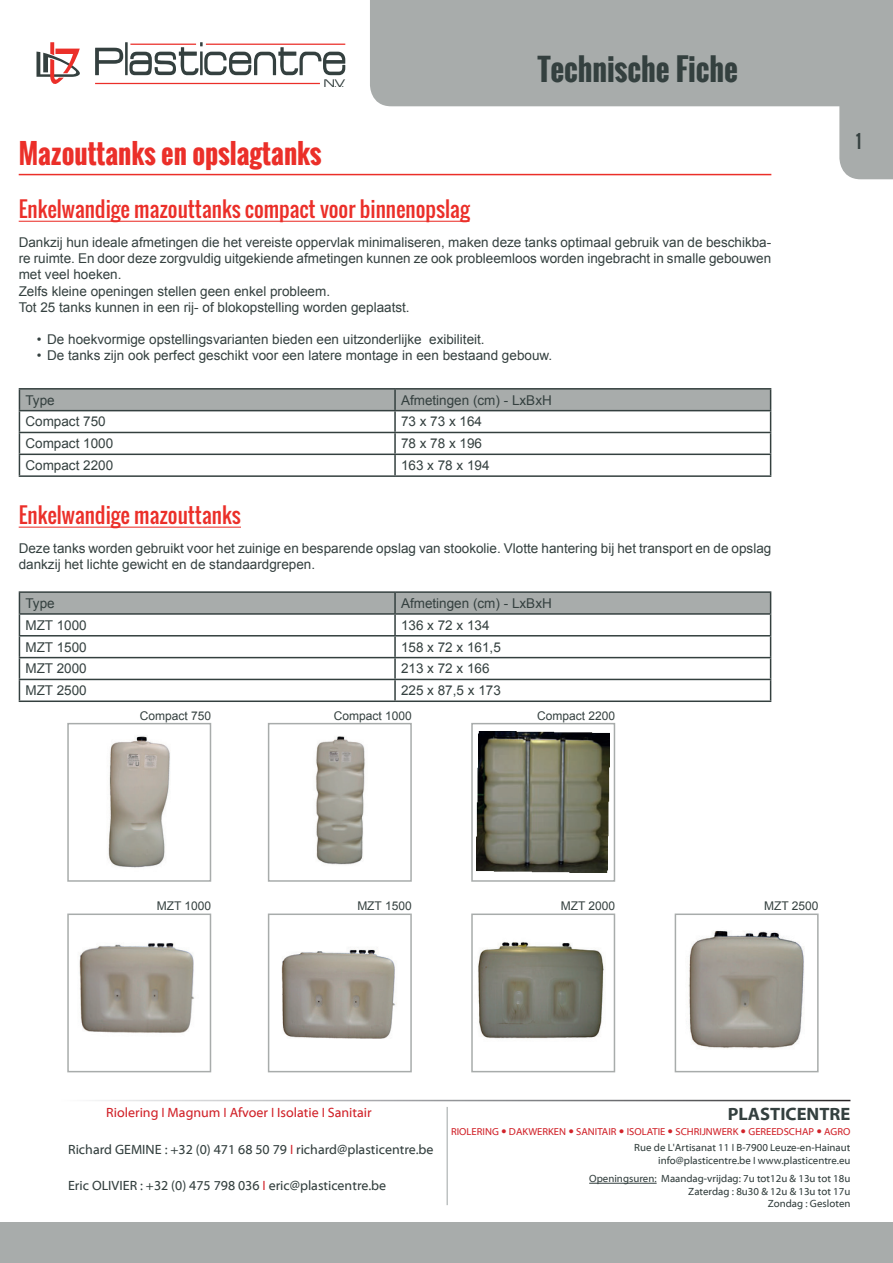
<style>
.page{position:relative;width:893px;height:1263px;background:#fff}
.page>*{position:absolute;margin:0;border:0;box-sizing:border-box;transform-origin:0 0}
.t1{font:700 30px "Oswald";color:#34403f}
.t2{font:700 27px "Oswald";color:#eb2f29}
.t3{font:21px "Oswald";color:#eb2f29}
.t4{font:700 18px "Myriad Web Pro";color:#34403f}
.t5{font:18px "Oswald";color:#34403f}
.t6{font:13.5px/16.2px "Arial";color:#34403f}
.t7{font:13.5px "Myriad Web Pro";color:#34403f}
.t8{font:13.5px "Myriad Web Pro";color:#d1232a}
.t9{font:12px "Arial";color:#34403f}
.t10{font:12px "Acens";color:#34403f;scale:1.18 1}
.t11{font:10.5px/12.6px "Myriad Web Pro";color:#34403f;text-align:right}
.t12{font:10.2px "Myriad Web Pro";color:#d1232a}
.s1{font-family:"Myriad Pro"}
.s2{font-family:"Myriad Pro";color:#d1232a}
</style>
<div class="page">
<svg style="left:36px;top:42px;width:44px;height:42px"></svg>
<hr style="left:95px;top:83px;width:225px;height:1px;background:#eb2f29">
<svg style="left:95px;top:48px;width:28px;height:27px"></svg>
<hr style="left:125px;top:42px;width:3px;height:33px;background:#34403f">
<svg style="left:129px;top:42px;width:216px;height:33px"></svg>
<hr style="left:206px;top:44px;width:139px;height:1px;background:#eb2f29">
<div style="left:0;top:1222px;width:893px;height:41px;background:#a8acab"></div>
<svg style="left:370px;top:0;width:523px;height:179px;fill:#a8acab"></svg>
<hr style="left:589px;top:1183px;width:68px;height:1px;background:#34403f">
<hr style="left:446px;top:1107px;width:2px;height:98px;background:#bec2c2">
<hr style="left:19px;top:174px;width:752px;height:1px;background:#eb2f29">
<hr style="left:19px;top:221px;width:450px;height:1px;background:#eb2f29">
<hr style="left:19px;top:527px;width:222px;height:1px;background:#eb2f29">
<hr style="left:19px;top:388px;width:376px;height:2px;background:#34403f">
<hr style="left:395px;top:388px;width:376px;height:2px;background:#34403f">
<svg style="left:19px;top:389px;width:752px;height:86px"></svg>
<hr style="left:19px;top:475px;width:376px;height:2px;background:#34403f">
<hr style="left:395px;top:475px;width:376px;height:2px;background:#34403f">
<hr style="left:19px;top:591px;width:376px;height:2px;background:#34403f">
<hr style="left:395px;top:591px;width:376px;height:2px;background:#34403f">
<svg style="left:19px;top:592px;width:752px;height:108px"></svg>
<hr style="left:19px;top:700px;width:376px;height:2px;background:#34403f">
<hr style="left:395px;top:700px;width:376px;height:2px;background:#34403f">
<img style="left:108px;top:736px;width:62px;height:132px">
<div style="left:67px;top:723px;width:144px;height:159px;border:2px solid #a8acab"></div>
<img style="left:316px;top:736px;width:49px;height:129px">
<div style="left:268px;top:723px;width:144px;height:159px;border:2px solid #a8acab"></div>
<img style="left:477px;top:732px;width:132px;height:141px">
<div style="left:471px;top:723px;width:144px;height:159px;border:2px solid #a8acab"></div>
<img style="left:79px;top:943px;width:115px;height:90px">
<div style="left:67px;top:913px;width:144px;height:159px;border:2px solid #a8acab"></div>
<img style="left:281px;top:949px;width:116px;height:90px">
<div style="left:268px;top:913px;width:144px;height:159px;border:2px solid #a8acab"></div>
<img style="left:478px;top:942px;width:126px;height:97px">
<div style="left:471px;top:913px;width:144px;height:159px;border:2px solid #a8acab"></div>
<img style="left:688px;top:930px;width:116px;height:119px">
<div style="left:675px;top:913px;width:144px;height:159px;border:2px solid #a8acab"></div>
<p class="t10" style="left:324px;top:77px;width:20px">N.V.</p>
<h1 class="t1" style="left:538px;top:47px;width:202px">Technische Fiche</h1>
<h2 class="t2" style="left:19px;top:133px;width:304px">Mazouttanks en opslagtanks</h2>
<h3 class="t3" style="left:19px;top:193px;width:452px">Enkelwandige mazouttanks compact voor binnenopslag</h3>
<p class="t6" style="left:19px;top:234px;width:754px">Dankzij hun ideale afmetingen die het vereiste oppervlak minimaliseren, maken deze tanks optimaal gebruik van de beschikba&shy;re ruimte. En door deze zorgvuldig uitgekiende afmetingen kunnen ze ook probleemloos worden ingebracht in smalle gebouwen met veel hoeken.<br>Zelfs kleine openingen stellen geen enkel probleem.<br>Tot 25 tanks kunnen in een rij- of blokopstelling worden geplaatst.</p>
<p class="t6" style="left:37px;top:332px;width:449px">• De hoekvormige opstellingsvarianten bieden een uitzonderlijke exibiliteit.</p>
<p class="t6" style="left:37px;top:348px;width:517px">• De tanks zijn ook perfect geschikt voor een latere montage in een bestaand gebouw.</p>
<p class="t6" style="left:25px;top:392px;width:31px">Type</p>
<p class="t6" style="left:401px;top:392px;width:152px">Afmetingen (cm) - LxBxH</p>
<p class="t6" style="left:25px;top:414px;width:82px">Compact 750</p>
<p class="t6" style="left:401px;top:414px;width:83px">73 x 73 x 164</p>
<p class="t6" style="left:25px;top:436px;width:89px">Compact 1000</p>
<p class="t6" style="left:401px;top:436px;width:83px">78 x 78 x 196</p>
<p class="t6" style="left:25px;top:457px;width:89px">Compact 2200</p>
<p class="t6" style="left:401px;top:457px;width:90px">163 x 78 x 194</p>
<h3 class="t3" style="left:19px;top:499px;width:224px">Enkelwandige mazouttanks</h3>
<p class="t6" style="left:19px;top:540px;width:754px">Deze tanks worden gebruikt voor het zuinige en besparende opslag van stookolie. Vlotte hantering bij het transport en de opslag dankzij het lichte gewicht en de standaardgrepen.</p>
<p class="t6" style="left:25px;top:595px;width:31px">Type</p>
<p class="t6" style="left:401px;top:595px;width:152px">Afmetingen (cm) - LxBxH</p>
<p class="t6" style="left:25px;top:617px;width:63px">MZT 1000</p>
<p class="t6" style="left:401px;top:617px;width:90px">136 x 72 x 134</p>
<p class="t6" style="left:25px;top:639px;width:63px">MZT 1500</p>
<p class="t6" style="left:401px;top:639px;width:101px">158 x 72 x 161,5</p>
<p class="t6" style="left:25px;top:661px;width:63px">MZT 2000</p>
<p class="t6" style="left:401px;top:661px;width:90px">213 x 72 x 166</p>
<p class="t6" style="left:25px;top:682px;width:63px">MZT 2500</p>
<p class="t6" style="left:401px;top:682px;width:101px">225 x 87,5 x 173</p>
<p class="t9" style="left:140px;top:708px;width:73px">Compact 750</p>
<p class="t9" style="left:334px;top:708px;width:80px">Compact 1000</p>
<p class="t9" style="left:537px;top:708px;width:80px">Compact 2200</p>
<h3 class="t5" style="left:856px;top:128px;width:7px">1</h3>
<p class="t9" style="left:157px;top:898px;width:56px">MZT 1000</p>
<p class="t9" style="left:357px;top:898px;width:56px">MZT 1500</p>
<p class="t9" style="left:561px;top:898px;width:56px">MZT 2000</p>
<p class="t9" style="left:764px;top:898px;width:56px">MZT 2500</p>
<p class="t8" style="left:106px;top:1105px;width:267px">Riolering <span class="s1">І</span> Magnum <span class="s1">І</span> Afvoer <span class="s1">І</span> Isolatie <span class="s1">І</span> Sanitair</p>
<h3 class="t4" style="left:728px;top:1104px;width:124px">PLASTICENTRE</h3>
<p class="t12" style="left:451px;top:1126px;width:401px">RIOLERING DAKWERKEN SANITAIR ISOLATIE SCHRIJNWERK GEREEDSCHAP AGRO</p>
<p class="t11" style="left:634px;top:1141px;width:218px">Rue de L'Artisanat 11 <span class="s1">І</span> B-7900 Leuze-en-Hainaut info@plasticentre.be <span class="s1">І</span> www.plasticentre.eu</p>
<p class="t11" style="left:589px;top:1172px;width:263px">Openingsuren: Maandag-vrijdag: 7u tot12u &amp; 13u tot 18u<br>Zaterdag : 8u30 &amp; 12u &amp; 13u tot 17u<br>Zondag : Gesloten</p>
<p class="t7" style="left:68px;top:1142px;width:367px">Richard GEMINE : +32 (0) 471 68 50 79 <span class="s2">І</span> richard@plasticentre.be</p>
<p class="t7" style="left:68px;top:1178px;width:320px">Eric OLIVIER : +32 (0) 475 798 036 <span class="s2">І</span> eric@plasticentre.be</p>
</div>
